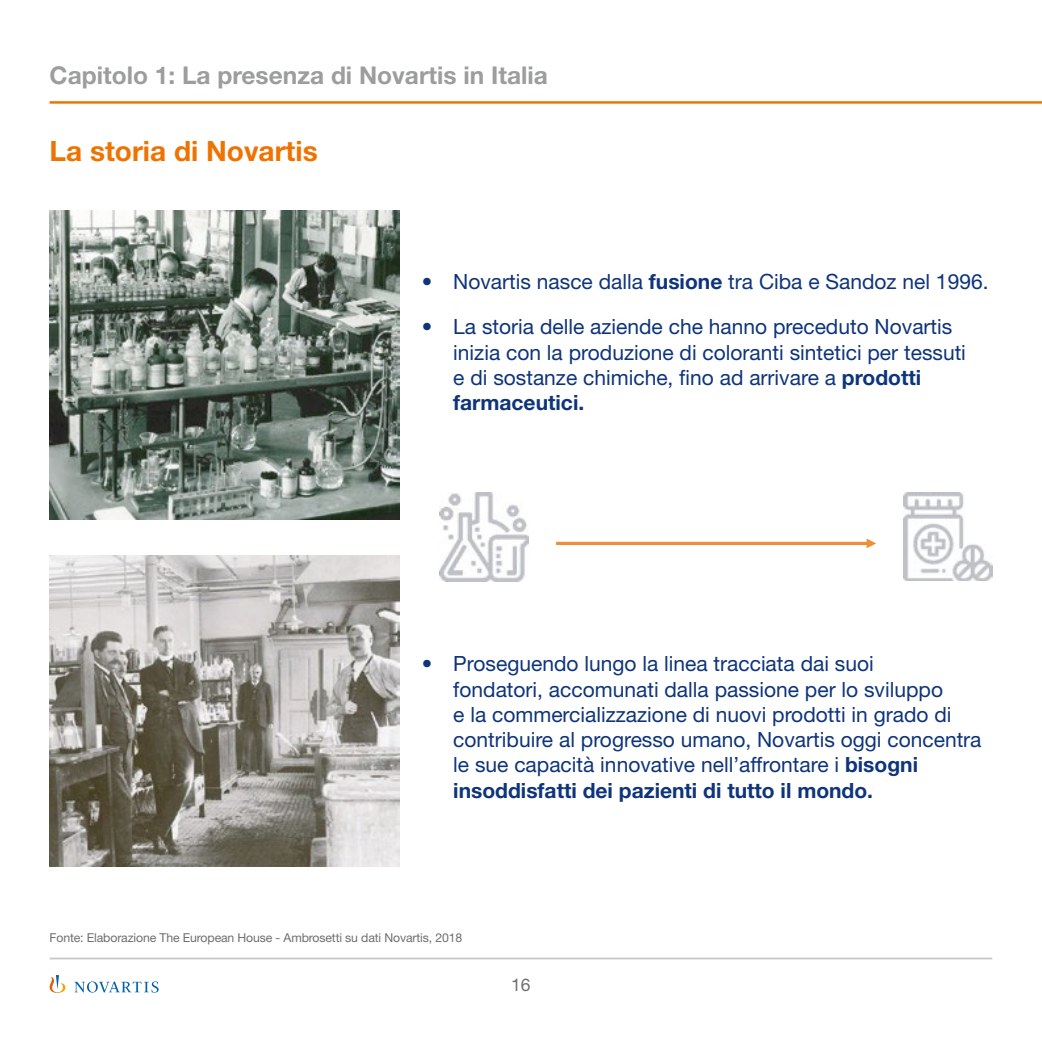
<style>
.page{position:relative;width:1042px;height:1042px;background:#fff}
.page>*{position:absolute;margin:0;border:0;box-sizing:border-box;transform-origin:0 0}
.t1{font:700 28px "Helvetica Neue";color:#ee7300}
.t2{font:700 24.5px "Helvetica Neue";color:#9c9d9d}
.t3{font:21px/25.2px "Helvetica Neue";color:#0e347a}
.t4{font:17.5px "Helvetica Neue";color:#6f6f6e}
.t5{font:12.25px "Helvetica Neue";letter-spacing:-.01em;color:#6f6f6e}
.s1{font-weight:700}
</style>
<div class="page">
<hr style="left:50px;top:101px;width:992px;height:3px;background:#ee7300">
<svg style="left:50px;top:975px;width:109px;height:18px"></svg>
<hr style="left:50px;top:957px;width:942px;height:2px;background:#c5c6c6">
<img style="left:50px;top:210px;width:349px;height:309px">
<img style="left:50px;top:556px;width:349px;height:310px">
<svg style="left:556px;top:538px;width:320px;height:10px"></svg>
<img style="left:440px;top:492px;width:89px;height:89px">
<img style="left:903px;top:492px;width:89px;height:89px">
<p class="t2" style="left:50px;top:60px;width:500px">Capitolo 1: La presenza di Novartis in Italia</p>
<h1 class="t1" style="left:50px;top:133px;width:270px">La storia di Novartis</h1>
<p class="t3" style="left:422px;top:269px;width:568px">• Novartis nasce dalla <span class="s1">fusione</span> tra Ciba e Sandoz nel 1996.</p>
<p class="t3" style="left:453px;top:314px;width:514px;text-indent:-31px">• La storia delle aziende che hanno preceduto Novartis inizia con la produzione di coloranti sintetici per tessuti e di sostanze chimiche, fino ad arrivare a <span class="s1">prodotti farmaceutici.</span></p>
<p class="t3" style="left:453px;top:651px;width:530px;text-indent:-31px">• Proseguendo lungo la linea tracciata dai suoi<br>fondatori, accomunati dalla passione per lo sviluppo<br>e la commercializzazione di nuovi prodotti in grado di contribuire al progresso umano, Novartis oggi concentra le sue capacità innovative nell’affrontare i <span class="s1">bisogni insoddisfatti dei pazienti di tutto il mondo.</span></p>
<p class="t5" style="left:50px;top:931px;width:414px">Fonte: Elaborazione The European House - Ambrosetti su dati Novartis, 2018</p>
<p class="t4" style="left:511px;top:974px;width:21px">16</p>
</div>
